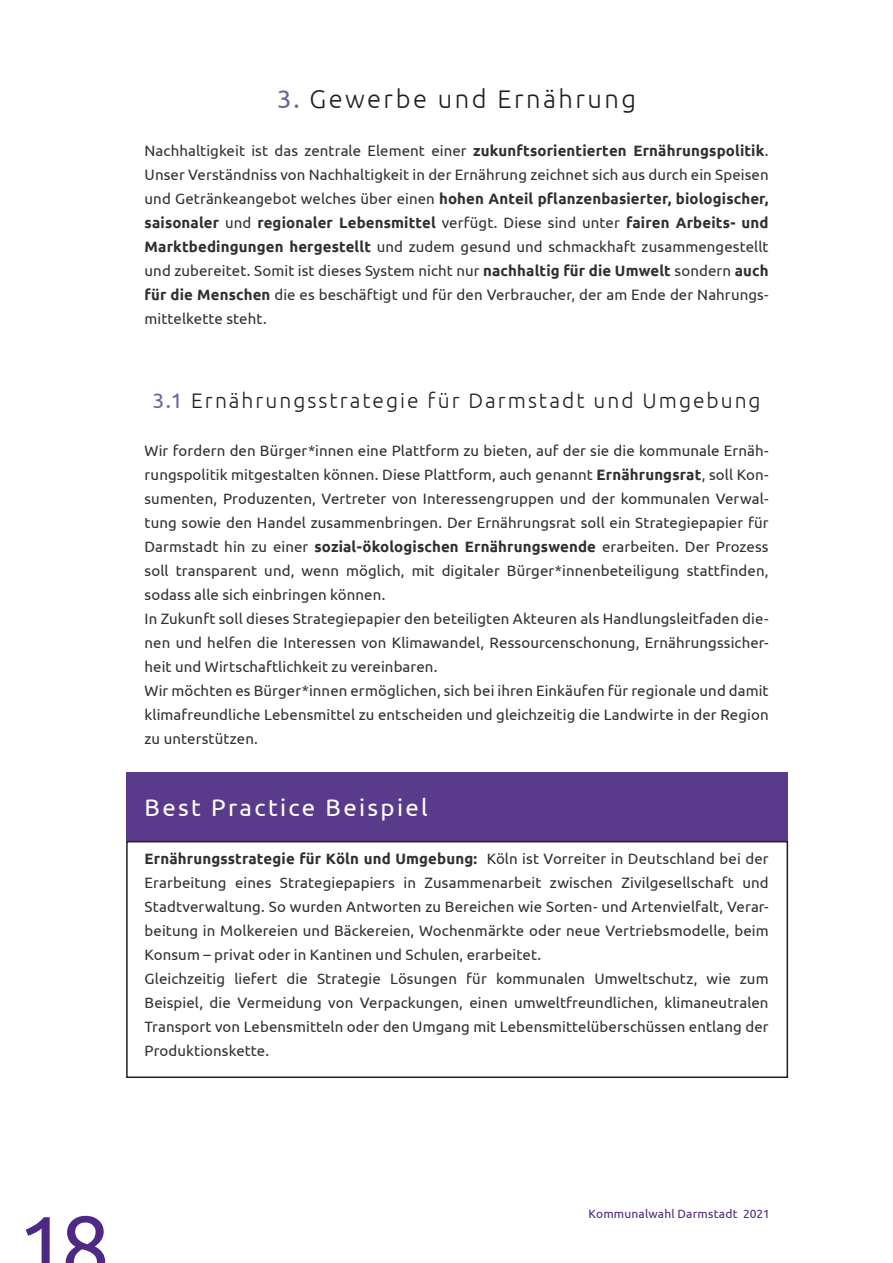
<style>
.page{position:relative;width:893px;height:1263px;background:#fff}
.page>*{position:absolute;margin:0;border:0;box-sizing:border-box;transform-origin:0 0}
.t1{font:87px "Ubuntu";color:#4d2884}
.Themenüberschrift_Nu{font:300 25.5px "Ubuntu";letter-spacing:.095em;color:#231f20}
.BestPractice{font:24px "Ubuntu";letter-spacing:.095em;color:#fff}
.Überschrift_Nummerie{font:300 21px "Ubuntu";letter-spacing:.095em;color:#231f20}
.Fließtext{font:15px/24px "Ubuntu";letter-spacing:.005em;color:#312f30;text-align:justify}
.t2{font:12px "Ubuntu";letter-spacing:.015em;color:#4d2884}
.s1{font-weight:400;color:#745da0}
.s2{font-weight:700}
</style>
<div class="page">
<div style="left:126px;top:773px;width:662px;height:68px;background:#5a3a8b"></div>
<div style="left:126px;top:841px;width:662px;height:237px;border:2px solid #231f20"></div>
<p class="Themenüberschrift_Nu" style="left:277px;top:83px;width:360px"><span class="s1">3.</span> Gewerbe und Ernährung</p>
<p class="Fließtext" style="left:145px;top:138px;width:626px">Nachhaltigkeit ist das zentrale Element einer <span class="s2">zukunftsorientierten Ernährungspolitik</span>.<br>Unser Verständniss von Nachhaltigkeit in der Ernährung zeichnet sich aus durch ein Speisen und Getränkeangebot welches über einen <span class="s2">hohen Anteil pflanzenbasierter, biologischer, saisonaler</span> und <span class="s2">regionaler Lebensmittel</span> verfügt. Diese sind unter <span class="s2">fairen Arbeits- und Marktbedingungen hergestellt</span> und zudem gesund und schmackhaft zusammengestellt und zubereitet. Somit ist dieses System nicht nur <span class="s2">nachhaltig für die Umwelt</span> sondern <span class="s2">auch für die Menschen</span> die es beschäftigt und für den Verbraucher, der am Ende der Nahrungs&shy;mittelkette steht.</p>
<p class="Überschrift_Nummerie" style="left:153px;top:388px;width:610px"><span class="s1">3.1</span> Ernährungsstrategie für Darmstadt und Umgebung</p>
<p class="Fließtext" style="left:145px;top:438px;width:626px">Wir fordern den Bürger*innen eine Plattform zu bieten, auf der sie die kommunale Ernäh&shy;rungspolitik mitgestalten können. Diese Plattform, auch genannt <span class="s2">Ernährungsrat</span>, soll Kon&shy;sumenten, Produzenten, Vertreter von Interessengruppen und der kommunalen Verwal&shy;tung sowie den Handel zusammenbringen. Der Ernährungsrat soll ein Strategiepapier für Darmstadt hin zu einer <span class="s2">sozial-ökologischen Ernährungswende</span> erarbeiten. Der Prozess soll transparent und, wenn möglich, mit digitaler Bürger*innenbeteiligung stattfinden, sodass alle sich einbringen können.</p>
<p class="Fließtext" style="left:145px;top:606px;width:626px">In Zukunft soll dieses Strategiepapier den beteiligten Akteuren als Handlungsleitfaden die&shy;nen und helfen die Interessen von Klimawandel, Ressourcenschonung, Ernährungssicher&shy;heit und Wirtschaftlichkeit zu vereinbaren.</p>
<p class="Fließtext" style="left:145px;top:678px;width:626px">Wir möchten es Bürger*innen ermöglichen, sich bei ihren Einkäufen für regionale und damit klimafreundliche Lebensmittel zu entscheiden und gleichzeitig die Landwirte in der Region zu unterstützen.</p>
<p class="BestPractice" style="left:145px;top:793px;width:285px">Best Practice Beispiel</p>
<p class="Fließtext" style="left:145px;top:846px;width:626px"><span class="s2">Ernährungsstrategie für Köln und Umgebung:</span> Köln ist Vorreiter in Deutschland bei der Erarbeitung eines Strategiepapiers in Zusammenarbeit zwischen Zivilgesellschaft und Stadtverwaltung. So wurden Antworten zu Bereichen wie Sorten- und Artenvielfalt, Verar&shy;beitung in Molkereien und Bäckereien, Wochenmärkte oder neue Vertriebsmodelle, beim Konsum – privat oder in Kantinen und Schulen, erarbeitet.</p>
<p class="Fließtext" style="left:145px;top:966px;width:625px">Gleichzeitig liefert die Strategie Lösungen für kommunalen Umweltschutz, wie zum Beispiel, die Vermeidung von Verpackungen, einen umweltfreundlichen, klimaneutralen Transport von Lebensmitteln oder den Umgang mit Lebensmittelüberschüssen entlang der Produktionskette.</p>
<h1 class="t1" style="left:18px;top:1194px;width:94px">18</h1>
<p class="t2" style="left:588px;top:1206px;width:183px">Kommunalwahl Darmstadt 2021</p>
</div>
